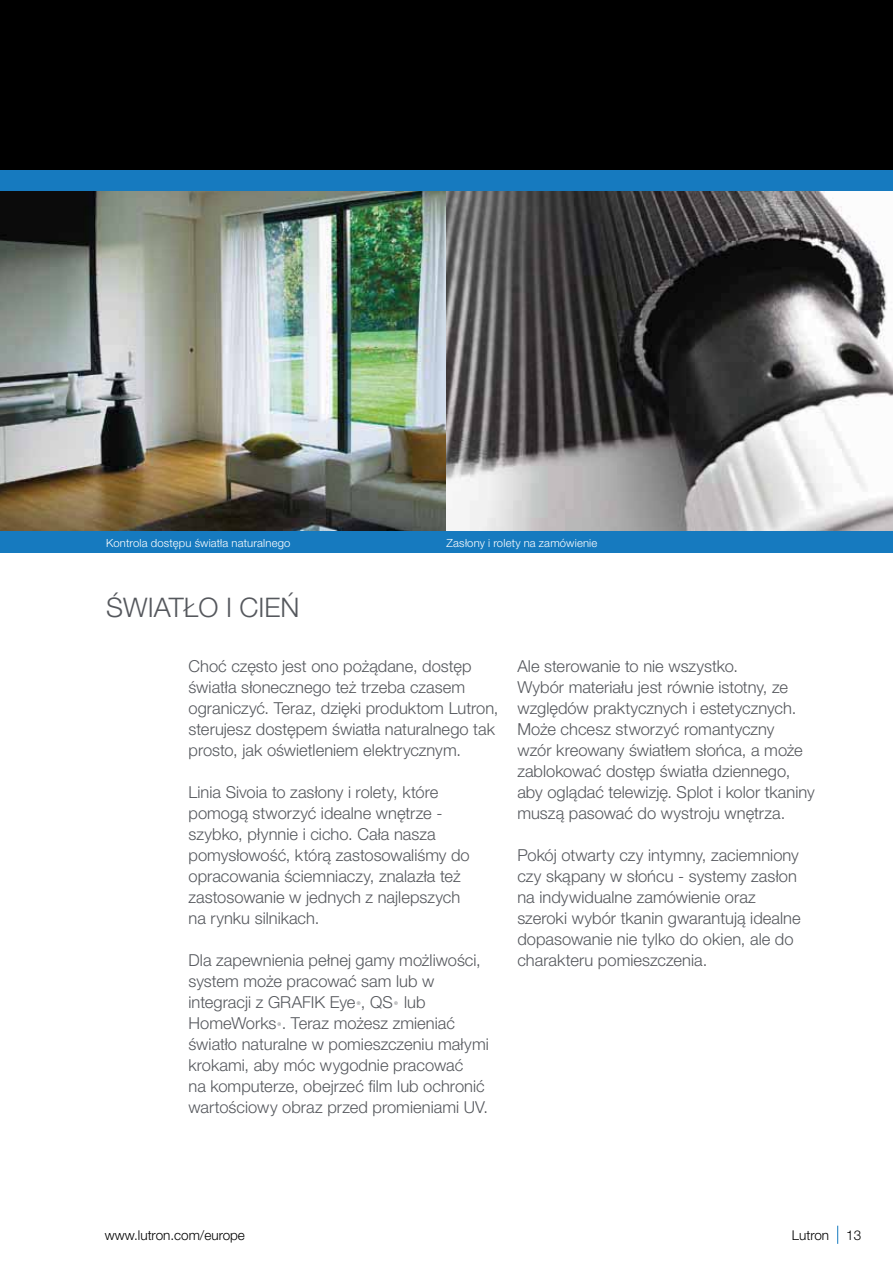
<style>
.page{position:relative;width:893px;height:1263px;background:#fff}
.page>*{position:absolute;margin:0;border:0;box-sizing:border-box;transform-origin:0 0}
.t1{font:300 27px "Helvetica Neue CE";color:#55585d}
.t2{font:300 16.5px/21px "Helvetica Neue CE";color:#55585d}
.t3{font:300 13.5px "Helvetica Neue CE";color:#000}
.t4{font:300 11.25px "Helvetica Neue CE";letter-spacing:.015em;color:#fff}
.s1{font-size:9px}
</style>
<div class="page">
<div style="left:0;top:0;width:893px;height:170px;background:#000"></div>
<div style="left:0;top:170px;width:893px;height:21px;background:#167abf"></div>
<svg style="left:837px;top:1226px;width:1px;height:18px"></svg>
<img style="left:0;top:191px;width:446px;height:340px">
<svg style="left:446px;top:191px;width:447px;height:340px;background:#727172"></svg>
<div style="left:0;top:531px;width:893px;height:22px;background:#167abf"></div>
<p class="t4" style="left:106px;top:539px;width:186px">Kontrola dostępu światła naturalnego</p>
<p class="t4" style="left:447px;top:539px;width:152px">Zasłony i rolety na zamówienie</p>
<h1 class="t1" style="left:106px;top:598px;width:195px">ŚWIATŁO I CIEŃ</h1>
<p class="t2" style="left:189px;top:658px;width:312px">Choć często jest ono pożądane, dostęp światła słonecznego też trzeba czasem ograniczyć. Teraz, dzięki produktom Lutron, sterujesz dostępem światła naturalnego tak prosto, jak oświetleniem elektrycznym.</p>
<p class="t2" style="left:189px;top:784px;width:283px">Linia Sivoia to zasłony i rolety, które pomogą stworzyć idealne wnętrze - szybko, płynnie i cicho. Cała nasza pomysłowość, którą zastosowaliśmy do opracowania ściemniaczy, znalazła też zastosowanie w jednych z najlepszych na rynku silnikach.</p>
<p class="t2" style="left:188px;top:952px;width:302px">Dla zapewnienia pełnej gamy możliwości, system może pracować sam lub w integracji z GRAFIK Eye<span class="s1">®</span>, QS<span class="s1">®</span> lub HomeWorks<span class="s1">®</span>. Teraz możesz zmieniać światło naturalne w pomieszczeniu małymi krokami, aby móc wygodnie pracować<br>na komputerze, obejrzeć film lub ochronić wartościowy obraz przed promieniami UV.</p>
<p class="t2" style="left:517px;top:658px;width:299px">Ale sterowanie to nie wszystko.<br>Wybór materiału jest równie istotny, ze względów praktycznych i estetycznych.<br>Może chcesz stworzyć romantyczny<br>wzór kreowany światłem słońca, a może zablokować dostęp światła dziennego, aby oglądać telewizję. Splot i kolor tkaniny muszą pasować do wystroju wnętrza.</p>
<p class="t2" style="left:517px;top:847px;width:285px">Pokój otwarty czy intymny, zaciemniony czy skąpany w słońcu - systemy zasłon na indywidualne zamówienie oraz szeroki wybór tkanin gwarantują idealne dopasowanie nie tylko do okien, ale do charakteru pomieszczenia.</p>
<p class="t3" style="left:105px;top:1230px;width:142px">www.lutron.com/europe</p>
<p class="t3" style="left:792px;top:1230px;width:39px">Lutron</p>
<p class="t3" style="left:846px;top:1230px;width:17px">13</p>
</div>
